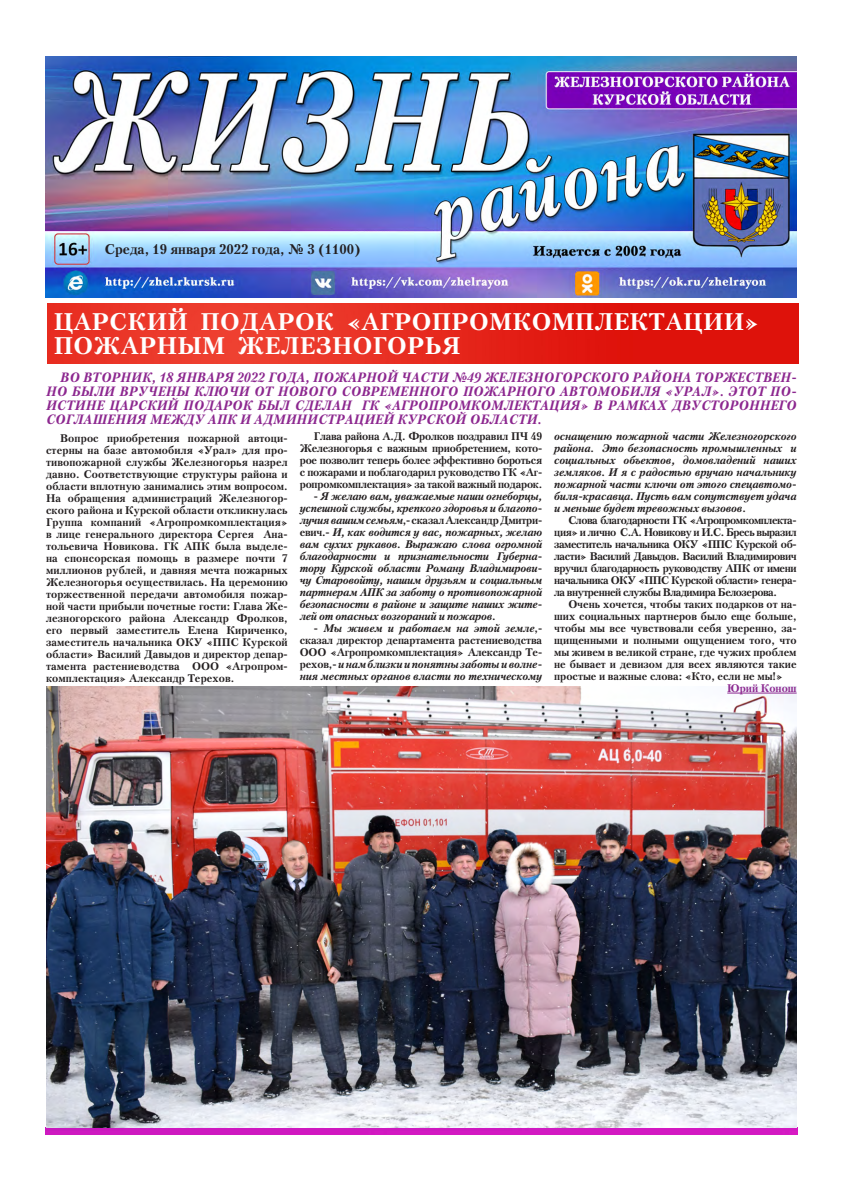
<style>
.page{position:relative;width:842px;height:1191px;background:#fff}
.page>*{position:absolute;margin:0;border:0;box-sizing:border-box;transform-origin:0 0}
.Заголовок{font:700 24px/24px "Petersburg C";letter-spacing:.02em;color:#fff}
.t1{font:700 14px "Petersburg C";color:#231f20}
.Стиль_абзаца_1{font:italic 700 13.5px/14px "Petersburg C";letter-spacing:.02em;color:#8c278f;text-align:justify;scale:.96 1}
.Текст{font:700 11px/12px "Petersburg C";letter-spacing:-.01em;color:#231f20;text-align:justify}
.Текст-2{font:italic 700 11px/12px "Petersburg C";letter-spacing:-.01em;color:#231f20;text-align:justify}
.Текст-3{font:700 11px "Petersburg C";color:#8c278f}
.s1{font-style:normal}
</style>
<div class="page">
<img style="left:45px;top:57px;width:752px;height:240px">
<img style="left:47px;top:304px;width:751px;height:59px">
<img style="left:46px;top:686px;width:751px;height:448px">
<hr style="left:727px;top:693px;width:70px;height:1px;background:#8c278f">
<p class="t1" style="left:105px;top:241px;width:257px">Среда, 19 января 2022 года, № 3 (1100)</p>
<p class="Заголовок" style="left:54px;top:310px;width:707px">ЦАРСКИЙ ПОДАРОК «АГРОПРОМКОМПЛЕКТАЦИИ»<br>ПОЖАРНЫМ ЖЕЛЕЗНОГОРЬЯ</p>
<p class="Стиль_абзаца_1" style="left:46px;top:370px;width:783px;text-indent:14px">ВО ВТОРНИК, 18 ЯНВАРЯ 2022 ГОДА, ПОЖАРНОЙ ЧАСТИ №49 ЖЕЛЕЗНОГОРСКОГО РАЙОНА ТОРЖЕСТВЕН-НО БЫЛИ ВРУЧЕНЫ КЛЮЧИ ОТ НОВОГО СОВРЕМЕННОГО ПОЖАРНОГО АВТОМОБИЛЯ «УРАЛ». ЭТОТ ПО-ИСТИНЕ ЦАРСКИЙ ПОДАРОК БЫЛ СДЕЛАН ГК «АГРОПРОМКОМЛЕКТАЦИЯ» В РАМКАХ ДВУСТОРОННЕГО СОГЛАШЕНИЯ МЕЖДУ АПК И АДМИНИСТРАЦИЕЙ КУРСКОЙ ОБЛАСТИ.</p>
<p class="Текст" style="left:300px;top:430px;width:244px;text-indent:14px">Глава района А.Д. Фролков поздравил ПЧ 49<br>Железногорья с важным приобретением, кото&shy;рое позволит теперь более эффективно бороться с пожарами и поблагодарил руководство ГК «Аг&shy;ропромкомплектация» за такой важный подарок.</p>
<p class="Текст-2" style="left:300px;top:490px;width:244px;text-indent:14px"><span class="s1">-</span> Я желаю вам, уважаемые наши огнеборцы, успешной службы, крепкого здоровья и благопо&shy;лучия вашим семьям<span class="s1">,- сказал Александр Дмитри&shy;евич.-</span> И, как водится у вас, пожарных, желаю вам сухих рукавов. Выражаю слова огромной благодарности и признательности Губерна&shy;тору Курской области Роману Владимирови&shy;чу Старовойту, нашим друзьям и социальным партнерам АПК за заботу о противопожарной безопасности в районе и защите наших жите&shy;лей от опасных возгораний и пожаров.</p>
<p class="Текст-2" style="left:300px;top:622px;width:244px;text-indent:14px"><span class="s1">-</span> Мы живем и работаем на этой земле<span class="s1">,- сказал директор департамента растениеводства ООО «Агропромкомплектация» Александр Те&shy;рехов,-</span> и нам близки и понятны заботы и волне&shy;ния местных органов власти по техническому</p>
<p class="Текст-2" style="left:554px;top:430px;width:244px">оснащению пожарной части Железногорского района. Это безопасность промышленных и социальных объектов, домовладений наших земляков. И я с радостью вручаю начальнику пожарной части ключи от этого спецавтомо&shy;биля-красавца. Пусть вам сопутствует удача и меньше будет тревожных вызовов.</p>
<p class="Текст" style="left:554px;top:514px;width:244px;text-indent:14px">Слова благодарности ГК «Агропромкомплекта&shy;ция» и лично С.А. Новикову и И.С. Бресь выразил заместитель начальника ОКУ «ППС Курской об&shy;ласти» Василий Давыдов. Василий Владимирович вручил благодарность руководству АПК от имени начальника ОКУ «ППС Курской области» генера&shy;ла внутренней службы Владимира Белозерова.</p>
<p class="Текст" style="left:554px;top:598px;width:244px;text-indent:14px">Очень хочется, чтобы таких подарков от на&shy;ших социальных партнеров было еще больше, чтобы мы все чувствовали себя уверенно, за&shy;щищенными и полными ощущением того, что мы живем в великой стране, где чужих проблем не бывает и девизом для всех являются такие простые и важные слова: «Кто, если не мы!»</p>
<p class="Текст-3" style="left:727px;top:682px;width:71px">Юрий Конош</p>
<p class="Текст" style="left:46px;top:432px;width:243px;text-indent:14px">Вопрос приобретения пожарной автоци&shy;стерны на базе автомобиля «Урал» для про&shy;тивопожарной службы Железногорья назрел давно. Соответствующие структуры района и области вплотную занимались этим вопросом.<br>На обращения администраций Железногор&shy;ского района и Курской области откликнулась Группа компаний «Агропромкомплектация» в лице генерального директора Сергея Ана&shy;тольевича Новикова. ГК АПК была выделе&shy;на спонсорская помощь в размере почти 7 миллионов рублей, и давняя мечта пожарных Железногорья осуществилась. На церемонию торжественной передачи автомобиля пожар&shy;ной части прибыли почетные гости: Глава Же&shy;лезногорского района Александр Фролков, его первый заместитель Елена Кириченко, заместитель начальника ОКУ «ППС Курской области» Василий Давыдов и директор депар&shy;тамента растениеводства ООО «Агропром&shy;комплектация» Александр Терехов.</p>
</div>
